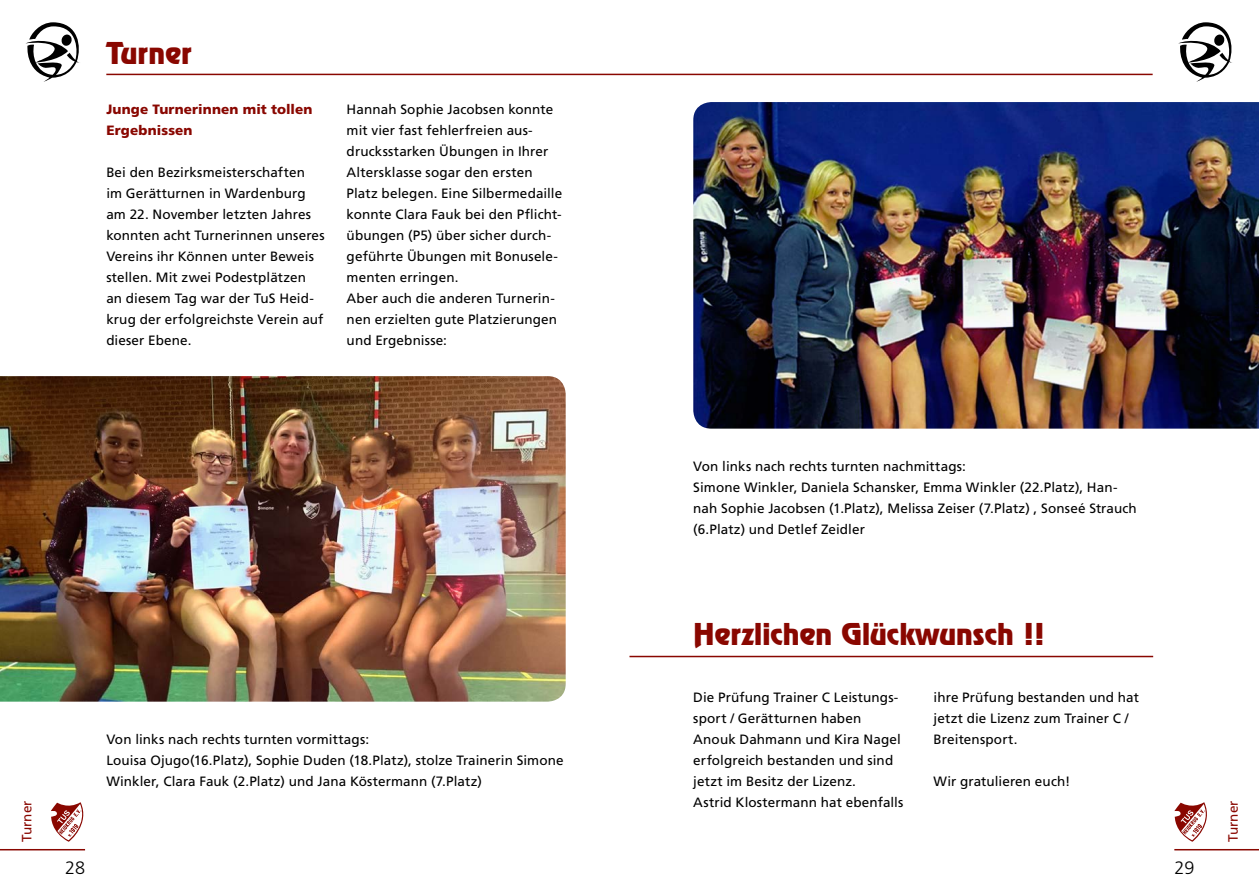
<style>
.page{position:relative;width:1259px;height:893px;background:#fff}
.page>*{position:absolute;margin:0;border:0;box-sizing:border-box;transform-origin:0 0}
.t1{font:27px "Revue Std";color:#890700}
.t2{font:300 18px "Frutiger LT Std";color:#000}
.t3{font:13.5px/21px "Frutiger LT Std";letter-spacing:.005em;color:#000}
.t4{font:900 13.5px/21px "Frutiger LT Std";letter-spacing:.01em;color:#890700}
.t5{font:13.5px "Frutiger LT Std";letter-spacing:.01em;color:#890700}
</style>
<div class="page">
<hr style="left:0;top:849px;width:85px;height:1px;background:#890700">
<hr style="left:1174px;top:849px;width:85px;height:1px;background:#890700">
<hr style="left:106px;top:74px;width:1046px;height:1px;background:#890700">
<svg style="left:1174px;top:802px;width:33px;height:40px"></svg>
<svg style="left:51px;top:802px;width:33px;height:40px"></svg>
<img style="left:0;top:376px;width:566px;height:326px">
<img style="left:693px;top:102px;width:566px;height:327px">
<hr style="left:629px;top:656px;width:524px;height:1px;background:#890700">
<svg style="left:25px;top:22px;width:55px;height:60px"></svg>
<svg style="left:1178px;top:22px;width:54px;height:60px"></svg>
<h1 class="t1" style="left:106px;top:35px;width:87px">Turner</h1>
<p class="t4" style="left:106px;top:98px;width:208px">Junge Turnerinnen mit tollen<br>Ergebnissen</p>
<p class="t3" style="left:106px;top:161px;width:220px">Bei den Bezirksmeisterschaften<br>im Gerätturnen in Wardenburg am 22. November letzten Jahres konnten acht Turnerinnen unseres<br>Vereins ihr Können unter Beweis stellen. Mit zwei Podestplätzen an diesem Tag war der TuS Heid&shy;krug der erfolgreichste Verein auf dieser Ebene.</p>
<p class="t3" style="left:347px;top:98px;width:217px">Hannah Sophie Jacobsen konnte mit vier fast fehlerfreien aus&shy;drucksstarken Übungen in Ihrer<br>Altersklasse sogar den ersten<br>Platz belegen. Eine Silbermedaille konnte Clara Fauk bei den Pflicht&shy;übungen (P5) über sicher durch&shy;geführte Übungen mit Bonusele&shy;menten erringen.<br>Aber auch die anderen Turnerin&shy;nen erzielten gute Platzierungen und Ergebnisse:</p>
<p class="t3" style="left:693px;top:456px;width:445px">Von links nach rechts turnten nachmittags:<br>Simone Winkler, Daniela Schansker, Emma Winkler (22.Platz), Han&shy;nah Sophie Jacobsen (1.Platz), Melissa Zeiser (7.Platz) , Sonseé Strauch (6.Platz) und Detlef Zeidler</p>
<h1 class="t1" style="left:693px;top:616px;width:353px">Herzlichen Glückwunsch !!</h1>
<p class="t3" style="left:693px;top:687px;width:212px">Die Prüfung Trainer C Leistungs&shy;sport / Gerätturnen haben<br>Anouk Dahmann und Kira Nagel erfolgreich bestanden und sind jetzt im Besitz der Lizenz.<br>Astrid Klostermann hat ebenfalls</p>
<p class="t3" style="left:933px;top:686px;width:207px">ihre Prüfung bestanden und hat jetzt die Lizenz zum Trainer C /<br>Breitensport.</p>
<p class="t3" style="left:106px;top:729px;width:459px">Von links nach rechts turnten vormittags:<br>Louisa Ojugo(16.Platz), Sophie Duden (18.Platz), stolze Trainerin Simone<br>Winkler, Clara Fauk (2.Platz) und Jana Köstermann (7.Platz)</p>
<p class="t3" style="left:933px;top:770px;width:138px">Wir gratulieren euch!</p>
<p class="t5" style="left:19px;top:842px;width:43px;rotate:-90deg">Turner</p>
<p class="t5" style="left:1225px;top:842px;width:43px;rotate:-90deg">Turner</p>
<h2 class="t2" style="left:65px;top:858px;width:22px">28</h2>
<h2 class="t2" style="left:1174px;top:858px;width:22px">29</h2>
</div>
